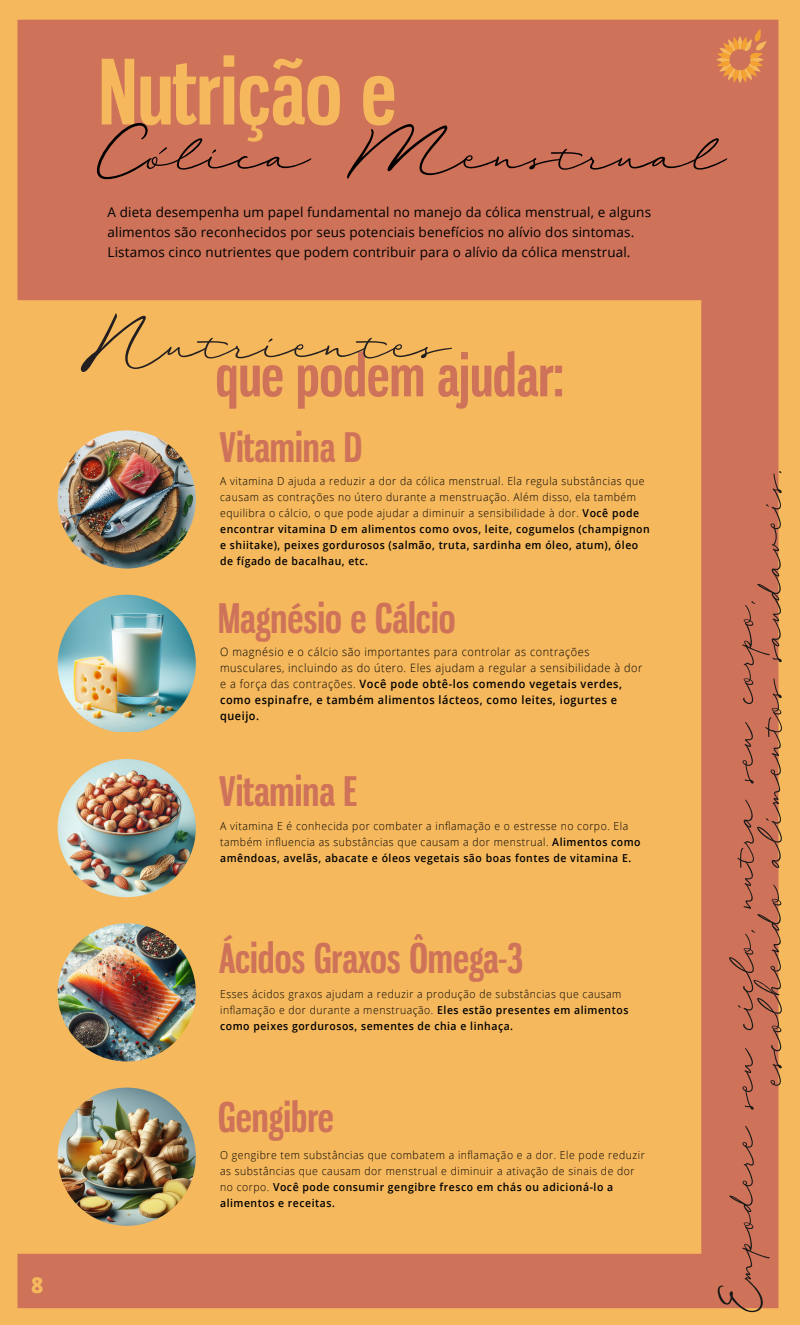
<style>
.page{position:relative;width:800px;height:1325px;background:#f5b85d}
.page>*{position:absolute;margin:0;border:0;box-sizing:border-box;transform-origin:0 0}
.t1{font:103.5px "Sunshine Valley DEMO";color:#000;scale:.95 1}
.t2{font:102px "Sunshine Valley DEMO";color:#231f20;scale:.95 1}
.t3{font:700 88.2px "Gnuolane Rg";color:#f5b85d}
.t4{font:81.7px "Sunshine Valley DEMO";color:#1a1a18;scale:.75 1}
.t5{font:700 56.5px "Gnuolane Rg";color:#ce7259}
.t6{font:700 40px "Gnuolane Rg";color:#ce7259}
.t7{font:800 22px "Open Sans";color:#f5b85d;scale:.95 1}
.t8{font:13.5px/20px "Open Sans";letter-spacing:.01em;color:#000}
.t9{font:300 11.5px/16px "Open Sans";letter-spacing:.05em;color:#000;scale:.95 1}
.t10{font:300 11px/16px "Open Sans";letter-spacing:.05em;color:#000;scale:.95 1}
.s1{font-weight:600}
</style>
<div class="page">
<div style="left:17px;top:20px;width:761px;height:1288px;background:#ce7259"></div>
<svg style="left:159px;top:147px;width:8px;height:7px"></svg>
<svg style="left:716px;top:29px;width:51px;height:54px;background:#db8751"></svg>
<div style="left:3px;top:300px;width:698px;height:954px;background:#f5b85d"></div>
<img style="left:58px;top:595px;width:138px;height:137px">
<img style="left:58px;top:759px;width:138px;height:138px;border-radius:69px">
<img style="left:58px;top:923px;width:138px;height:139px;border-radius:69px">
<img style="left:58px;top:1088px;width:138px;height:138px;border-radius:69px">
<img style="left:58px;top:430px;width:138px;height:139px;border-radius:69px">
<h3 class="t7" style="left:31px;top:1269px;width:14px">8</h3>
<h3 class="t3" style="left:99px;top:39px;width:299px">Nutrição e</h3>
<h1 class="t1" style="left:96px;top:110px;width:664px">Colica Menstrual</h1>
<p class="t8" style="left:108px;top:201px;width:545px">A dieta desempenha um papel fundamental no manejo da cólica menstrual, e alguns alimentos são reconhecidos por seus potenciais benefícios no alívio dos sintomas.<br>Listamos cinco nutrientes que podem contribuir para o alívio da cólica menstrual.</p>
<h2 class="t2" style="left:80px;top:300px;width:392px">Nutrientes</h2>
<h3 class="t5" style="left:216px;top:341px;width:349px">que podem ajudar:</h3>
<h3 class="t6" style="left:220px;top:423px;width:144px">Vitamina D</h3>
<p class="t10" style="left:220px;top:473px;width:454px">A vitamina D ajuda a reduzir a dor da cólica menstrual. Ela regula substâncias que causam as contrações no útero durante a menstruação. Além disso, ela também equilibra o cálcio, o que pode ajudar a diminuir a sensibilidade à dor. <span class="s1">Você pode encontrar vitamina D em alimentos como ovos, leite, cogumelos (champignon e shiitake), peixes gordurosos (salmão, truta, sardinha em óleo, atum), óleo de fígado de bacalhau, etc.</span></p>
<h3 class="t6" style="left:218px;top:594px;width:239px">Magnésio e Cálcio</h3>
<p class="t9" style="left:220px;top:644px;width:446px">O magnésio e o cálcio são importantes para controlar as contrações musculares, incluindo as do útero. Eles ajudam a regular a sensibilidade à dor e a força das contrações. <span class="s1">Você pode obtê-los comendo vegetais verdes, como espinafre, e também alimentos lácteos, como leites, iogurtes e queijo.</span></p>
<h3 class="t6" style="left:219px;top:767px;width:140px">Vitamina E</h3>
<p class="t10" style="left:220px;top:818px;width:444px">A vitamina E é conhecida por combater a inflamação e o estresse no corpo. Ela também influencia as substâncias que causam a dor menstrual. <span class="s1">Alimentos como amêndoas, avelãs, abacate e óleos vegetais são boas fontes de vitamina E.</span></p>
<h3 class="t6" style="left:219px;top:934px;width:305px">Ácidos Graxos Ômega-3</h3>
<p class="t10" style="left:220px;top:985px;width:431px">Esses ácidos graxos ajudam a reduzir a produção de substâncias que causam inflamação e dor durante a menstruação. <span class="s1">Eles estão presentes em alimentos como peixes gordurosos, sementes de chia e linhaça.</span></p>
<h3 class="t6" style="left:218px;top:1093px;width:117px">Gengibre</h3>
<p class="t10" style="left:220px;top:1147px;width:449px">O gengibre tem substâncias que combatem a inflamação e a dor. Ele pode reduzir as substâncias que causam dor menstrual e diminuir a ativação de sinais de dor no corpo. <span class="s1">Você pode consumir gengibre fresco em chás ou adicioná-lo a alimentos e receitas.</span></p>
<h3 class="t4" style="left:735px;top:1085px;width:822px;rotate:-90deg">escolhendo alimentos saudaveis.</h3>
<h3 class="t4" style="left:707px;top:1312px;width:952px;rotate:-90deg">Empodere seu ciclo, nutra seu corpo,</h3>
</div>
